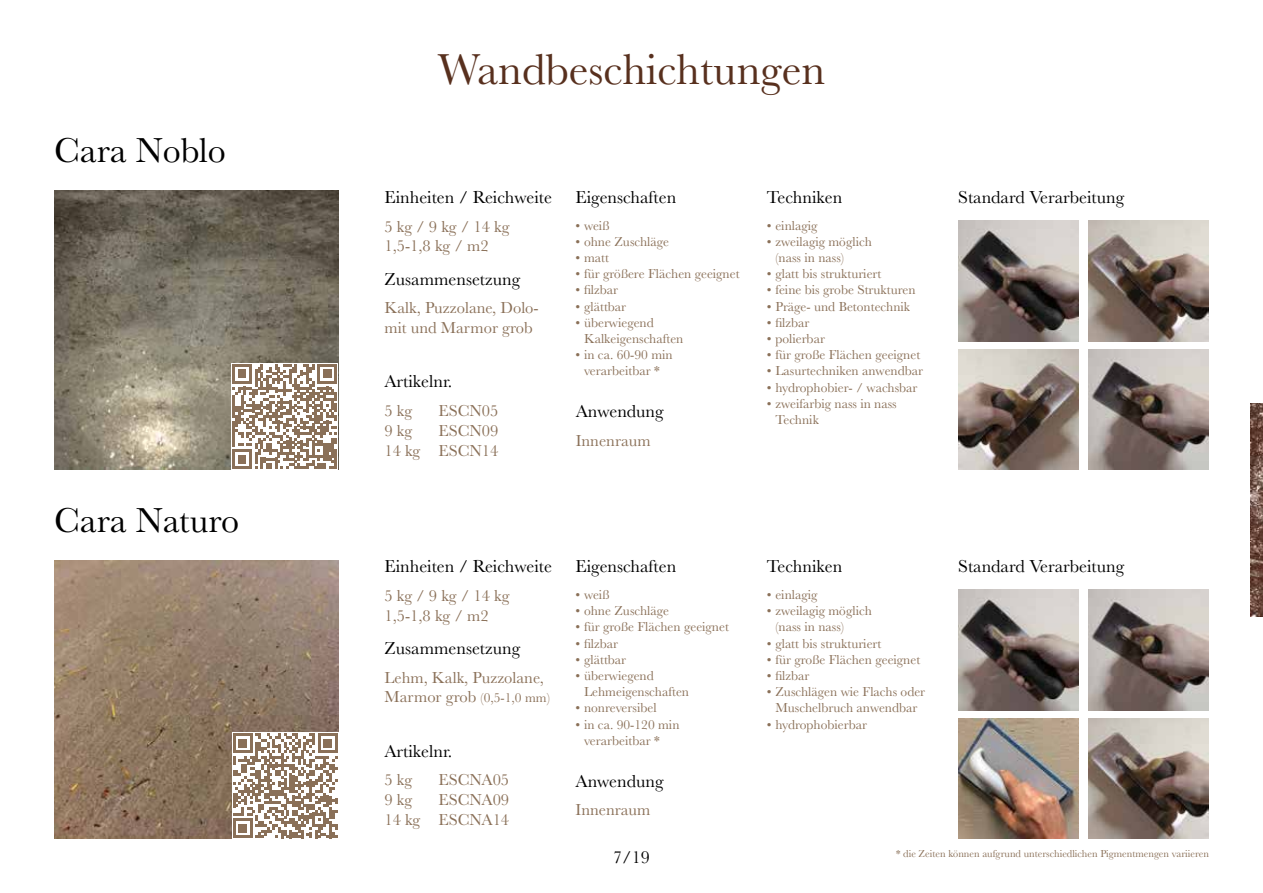
<style>
.page{position:relative;width:1263px;height:893px;background:#fff}
.page>*{position:absolute;margin:0;border:0;box-sizing:border-box;transform-origin:0 0}
.t1{font:45px "Baskerville";color:#58301e}
.t2{font:36px "Baskerville";color:#000}
.t3{font:18px "Baskerville";color:#000}
.t4{font:16.5px/19.8px "Baskerville";color:#8a7058}
.t5{font:13.5px/16.2px "Baskerville";color:#8a7058}
.t6{font:10.5px "Baskerville";color:#8a7058}
.s1{font-size:16.5px}
</style>
<div class="page">
<img style="left:1251px;top:404px;width:12px;height:213px">
<img style="left:54px;top:191px;width:284px;height:279px">
<img style="left:54px;top:560px;width:284px;height:279px">
<div style="left:231px;top:363px;width:107px;height:107px;background:#fff"></div>
<svg style="left:232px;top:364px;width:105px;height:105px"></svg>
<hr style="left:334px;top:449px;width:3px;height:20px;background:#8a7058">
<svg style="left:233px;top:733px;width:105px;height:105px"></svg>
<img style="left:958px;top:590px;width:121px;height:121px">
<img style="left:958px;top:718px;width:121px;height:121px">
<img style="left:1088px;top:590px;width:121px;height:121px">
<img style="left:1088px;top:718px;width:121px;height:121px">
<img style="left:958px;top:221px;width:121px;height:120px">
<img style="left:958px;top:349px;width:121px;height:121px">
<img style="left:1088px;top:221px;width:121px;height:120px">
<img style="left:1088px;top:349px;width:121px;height:121px">
<h2 class="t2" style="left:54px;top:128px;width:173px">Cara Noblo</h2>
<h2 class="t2" style="left:54px;top:497px;width:186px">Cara Naturo</h2>
<h1 class="t1" style="left:438px;top:41px;width:389px">Wandbeschichtungen</h1>
<h3 class="t3" style="left:384px;top:186px;width:169px">Einheiten / Reichweite</h3>
<p class="t4" style="left:384px;top:217px;width:126px">5 kg / 9 kg / 14 kg<br>1,5-1,8 kg / m2</p>
<h3 class="t3" style="left:384px;top:267px;width:137px">Zusammensetzung</h3>
<p class="t4" style="left:384px;top:298px;width:156px">Kalk, Puzzolane, Dolo&shy;mit und Marmor grob</p>
<h3 class="t3" style="left:384px;top:370px;width:69px">Artikelnr.</h3>
<p class="t4" style="left:384px;top:401px;width:29px">5 kg</p>
<p class="t4" style="left:438px;top:401px;width:61px">ESCN05</p>
<p class="t4" style="left:384px;top:421px;width:29px">9 kg</p>
<p class="t4" style="left:384px;top:421px;width:115px;text-align:right">ESCN09<br>14 kg ESCN14</p>
<h3 class="t3" style="left:575px;top:186px;width:102px">Eigenschaften</h3>
<p class="t5" style="left:575px;top:217px;width:35px">• weiß</p>
<p class="t5" style="left:575px;top:234px;width:95px">• ohne Zuschläge</p>
<p class="t5" style="left:575px;top:250px;width:35px">• matt</p>
<p class="t5" style="left:575px;top:266px;width:166px">• für größere Flächen geeignet</p>
<p class="t5" style="left:575px;top:282px;width:44px">• filzbar</p>
<p class="t5" style="left:575px;top:298px;width:52px">• glättbar</p>
<p class="t5" style="left:584px;top:315px;width:101px;text-indent:-9px">• überwiegend<br>Kalkeigenschaften</p>
<p class="t5" style="left:575px;top:347px;width:99px;text-align:center">• in ca. 60-90 min verarbeitbar *</p>
<h3 class="t3" style="left:576px;top:400px;width:89px">Anwendung</h3>
<p class="t4" style="left:576px;top:431px;width:76px">Innenraum</p>
<h3 class="t3" style="left:767px;top:186px;width:77px">Techniken</h3>
<p class="t5" style="left:767px;top:217px;width:52px">• einlagig</p>
<p class="t5" style="left:775px;top:234px;width:98px;text-indent:-9px">• zweilagig möglich (nass in nass)</p>
<p class="t5" style="left:767px;top:266px;width:116px">• glatt bis strukturiert</p>
<p class="t5" style="left:767px;top:282px;width:150px">• feine bis grobe Strukturen</p>
<p class="t5" style="left:767px;top:298px;width:145px">• Präge- und Betontechnik</p>
<p class="t5" style="left:767px;top:315px;width:44px">• filzbar</p>
<p class="t5" style="left:767px;top:331px;width:60px">• polierbar</p>
<p class="t5" style="left:767px;top:347px;width:155px">• für große Flächen geeignet</p>
<p class="t5" style="left:767px;top:363px;width:158px">• Lasurtechniken anwendbar</p>
<p class="t5" style="left:767px;top:379px;width:152px">• hydrophobier- / wachsbar</p>
<p class="t5" style="left:775px;top:396px;width:123px;text-indent:-9px">• zweifarbig nass in nass<br>Technik</p>
<h3 class="t3" style="left:958px;top:186px;width:167px">Standard Verarbeitung</h3>
<h3 class="t3" style="left:384px;top:555px;width:169px">Einheiten / Reichweite</h3>
<p class="t4" style="left:384px;top:586px;width:126px">5 kg / 9 kg / 14 kg<br>1,5-1,8 kg / m2</p>
<h3 class="t3" style="left:384px;top:637px;width:137px">Zusammensetzung</h3>
<p class="t4" style="left:384px;top:668px;width:161px">Lehm, Kalk, Puzzolane,</p>
<p class="t5" style="left:384px;top:690px;width:167px"><span class="s1">Marmor grob</span> (0,5-1,0 mm)</p>
<h3 class="t3" style="left:384px;top:739px;width:69px">Artikelnr.</h3>
<p class="t4" style="left:384px;top:770px;width:29px">5 kg</p>
<p class="t4" style="left:438px;top:770px;width:72px">ESCNA05</p>
<p class="t4" style="left:384px;top:790px;width:29px">9 kg</p>
<p class="t4" style="left:384px;top:790px;width:126px;text-align:right">ESCNA09<br>14 kg ESCNA14</p>
<h3 class="t3" style="left:575px;top:555px;width:102px">Eigenschaften</h3>
<p class="t5" style="left:575px;top:587px;width:35px">• weiß</p>
<p class="t5" style="left:575px;top:603px;width:95px">• ohne Zuschläge</p>
<p class="t5" style="left:575px;top:619px;width:155px">• für große Flächen geeignet</p>
<p class="t5" style="left:575px;top:635px;width:44px">• filzbar</p>
<p class="t5" style="left:575px;top:651px;width:52px">• glättbar</p>
<p class="t5" style="left:584px;top:668px;width:107px;text-indent:-9px">• überwiegend<br>Lehmeigenschaften</p>
<p class="t5" style="left:575px;top:700px;width:83px">• nonreversibel</p>
<p class="t5" style="left:584px;top:716px;width:97px;text-indent:-9px">• in ca. 90-120 min verarbeitbar *</p>
<h3 class="t3" style="left:575px;top:769px;width:89px">Anwendung</h3>
<p class="t4" style="left:575px;top:800px;width:76px">Innenraum</p>
<h3 class="t3" style="left:767px;top:555px;width:77px">Techniken</h3>
<p class="t5" style="left:767px;top:587px;width:52px">• einlagig</p>
<p class="t5" style="left:775px;top:603px;width:98px;text-indent:-9px">• zweilagig möglich (nass in nass)</p>
<p class="t5" style="left:767px;top:635px;width:116px">• glatt bis strukturiert</p>
<p class="t5" style="left:767px;top:651px;width:155px">• für große Flächen geeignet</p>
<p class="t5" style="left:767px;top:668px;width:44px">• filzbar</p>
<p class="t5" style="left:767px;top:684px;width:160px;text-align:center">• Zuschlägen wie Flachs oder<br>Muschelbruch anwendbar</p>
<p class="t5" style="left:767px;top:716px;width:102px">• hydrophobierbar</p>
<h3 class="t3" style="left:958px;top:555px;width:167px">Standard Verarbeitung</h3>
<h3 class="t3" style="left:613px;top:845px;width:38px">7/19</h3>
<p class="t6" style="left:896px;top:847px;width:314px">* die Zeiten können aufgrund unterschiedlichen Pigmentmengen variieren</p>
</div>
